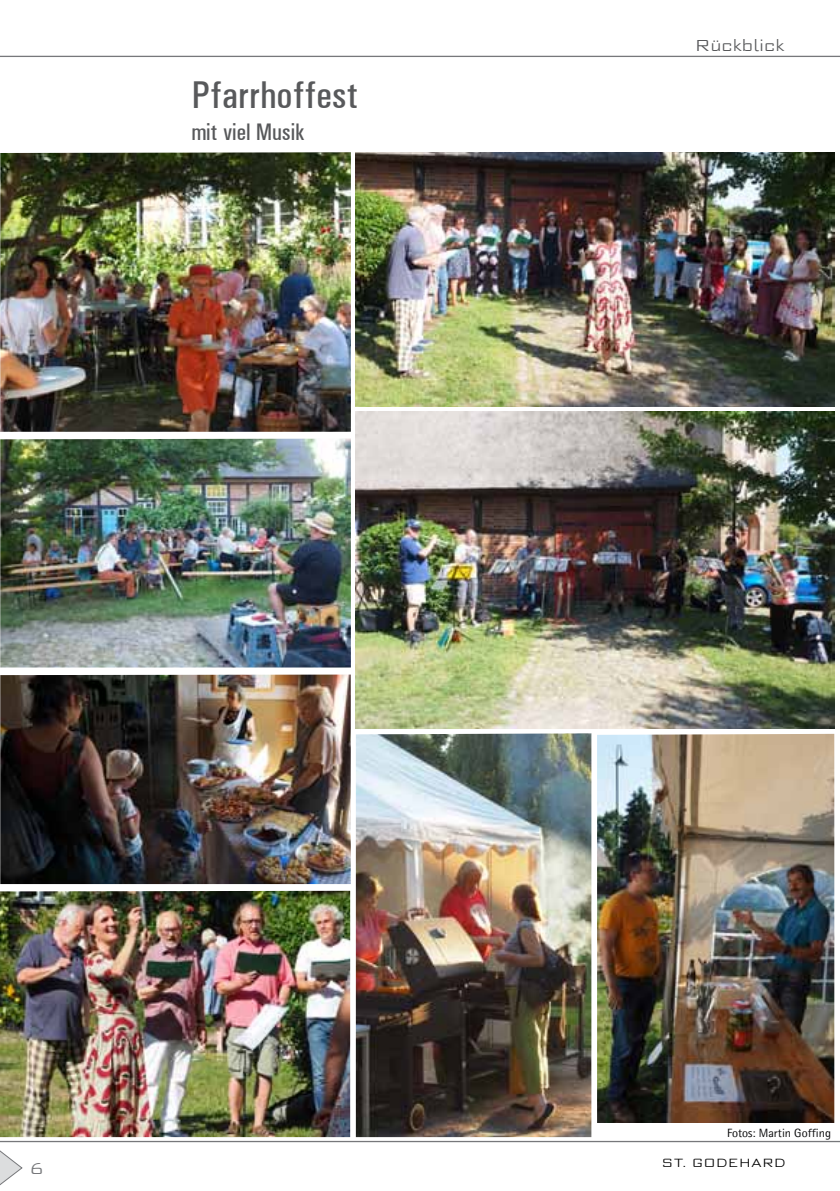
<style>
.page{position:relative;width:840px;height:1191px;background:#fff}
.page>*{position:absolute;margin:0;border:0;box-sizing:border-box;transform-origin:0 0}
.t1{font:500 condensed 38.8px "Univers";color:#58595b}
.t2{font:500 condensed 24px "Univers";color:#58595b}
.t3{font:300 16px "Morris Sans Com";color:#58595b}
.t4{font:300 16px "Morris Sans Com";color:#77787b}
.t5{font:12px "Agfa Rotis Semisans";color:#0a0a0b}
.t6{font:300 12px "Morris Sans Com";color:#000}
</style>
<div class="page">
<svg style="left:0;top:1133px;width:839px;height:53px"></svg>
<svg style="left:0;top:55px;width:839px;height:2px;background:#a9a9ab"></svg>
<img style="left:355px;top:152px;width:479px;height:255px">
<img style="left:355px;top:733px;width:236px;height:404px">
<img style="left:0;top:152px;width:351px;height:280px">
<img style="left:0;top:890px;width:350px;height:247px">
<img style="left:0;top:438px;width:351px;height:229px">
<img style="left:0;top:674px;width:350px;height:210px">
<img style="left:597px;top:734px;width:236px;height:389px">
<img style="left:355px;top:411px;width:478px;height:318px">
<h1 class="t1" style="left:191px;top:73px;width:168px">Pfarrhoffest</h1>
<h2 class="t2" style="left:191px;top:118px;width:115px">mit viel Musik</h2>
<h3 class="t3" style="left:694px;top:34px;width:91px">RÜCKBLICK</h3>
<h3 class="t4" style="left:29px;top:1157px;width:17px">6</h3>
<p class="t5" style="left:726px;top:1125px;width:105px">Fotos: Martin Goffing</p>
<p class="t6" style="left:661px;top:1154px;width:125px">ST. GODEHARD</p>
</div>
